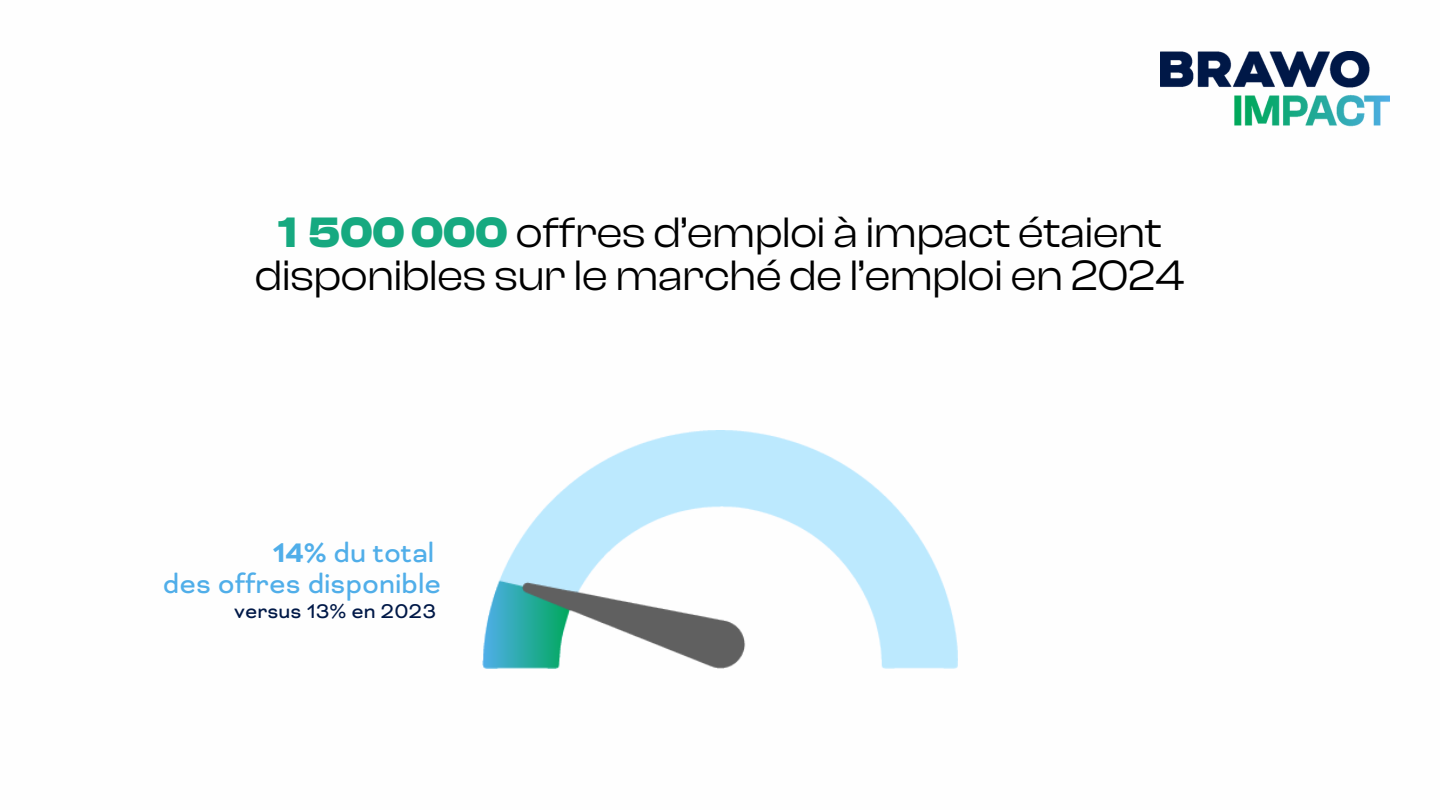
<style>
.page{position:relative;width:1440px;height:810px;background:#fff}
.page>*{position:absolute;margin:0;border:0;box-sizing:border-box;transform-origin:0 0}
.t1{font:44px/43.5px "Clash Display";color:#000;text-align:center}
.t2{font:30.9px "Bicyclette";color:#50aee9}
.t3{font:22.9px "Bicyclette";color:#001847}
.s1{font-weight:700;color:#16a980}
.s2{font-weight:700}
</style>
<div class="page">
<img style="left:1160px;top:51px;width:230px;height:76px">
<img style="left:483px;top:431px;width:475px;height:237px">
<p class="t1" style="left:255px;top:211px;width:931px"><span class="s1">1 500000</span> offres d’emploi à impact étaient disponibles sur le marché de l’emploi en 2024</p>
<p class="t2" style="left:273px;top:538px;width:163px"><span class="s2">14%</span> du total</p>
<h1 class="t2" style="left:163px;top:568px;width:280px">des offres disponible</h1>
<p class="t3" style="left:234px;top:600px;width:203px">versus 13% en 2023</p>
</div>
